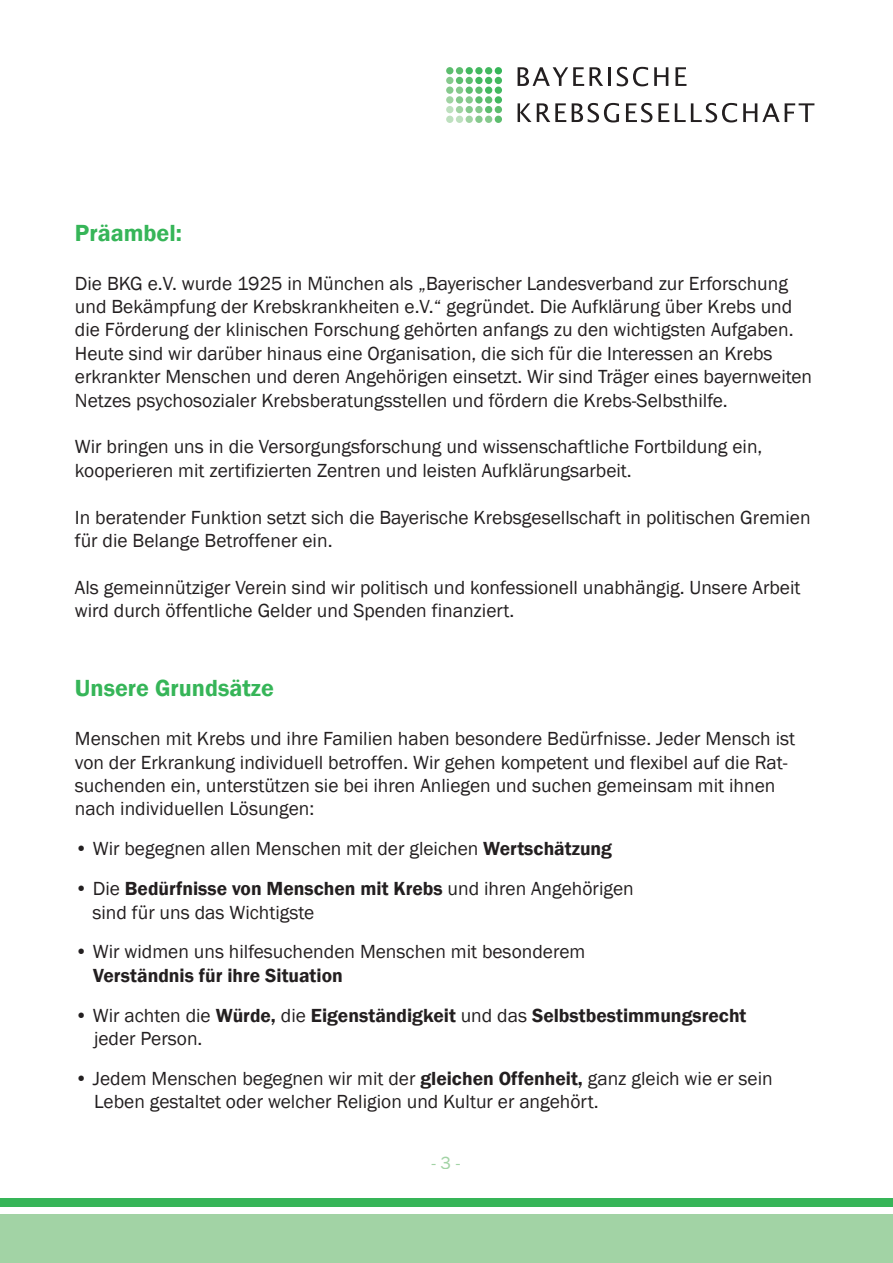
<style>
.page{position:relative;width:893px;height:1263px;background:#fff}
.page>*{position:absolute;margin:0;border:0;box-sizing:border-box;transform-origin:0 0}
.t1{font:600 24px "Franklin Gothic";color:#36b558}
.t2{font:19.5px/23.4px "Franklin Gothic";color:#231f20}
.t3{font:600 19.5px/23.4px "Franklin Gothic";color:#231f20}
.t4{font:18px "Franklin Gothic";color:#a2d3a5}
.s1{font-weight:600}
.s2{font-weight:400}
</style>
<div class="page">
<svg style="left:518px;top:67px;width:85px;height:19px"></svg>
<hr style="left:608px;top:67px;width:3px;height:19px;background:#231f20">
<svg style="left:617px;top:67px;width:31px;height:19px"></svg>
<svg style="left:654px;top:67px;width:14px;height:19px"></svg>
<svg style="left:675px;top:67px;width:11px;height:19px"></svg>
<svg style="left:518px;top:103px;width:48px;height:19px"></svg>
<svg style="left:572px;top:103px;width:47px;height:19px"></svg>
<svg style="left:626px;top:103px;width:26px;height:19px"></svg>
<svg style="left:658px;top:103px;width:11px;height:19px"></svg>
<svg style="left:675px;top:103px;width:62px;height:19px"></svg>
<svg style="left:743px;top:103px;width:71px;height:19px"></svg>
<div style="left:495px;top:67px;width:7px;height:7px;background:#36b558;border-radius:50%"></div>
<div style="left:485px;top:67px;width:7px;height:7px;background:#43b85f;border-radius:50%"></div>
<div style="left:475px;top:67px;width:8px;height:7px;background:#43b85f;border-radius:50%"></div>
<div style="left:466px;top:67px;width:7px;height:7px;background:#43b85f;border-radius:50%"></div>
<div style="left:495px;top:77px;width:7px;height:7px;background:#43b85f;border-radius:50%"></div>
<div style="left:485px;top:77px;width:7px;height:7px;background:#43b85f;border-radius:50%"></div>
<div style="left:475px;top:77px;width:8px;height:7px;background:#43b85f;border-radius:50%"></div>
<div style="left:495px;top:87px;width:7px;height:7px;background:#43b85f;border-radius:50%"></div>
<div style="left:485px;top:87px;width:7px;height:7px;background:#43b85f;border-radius:50%"></div>
<div style="left:495px;top:96px;width:7px;height:8px;background:#43b85f;border-radius:50%"></div>
<div style="left:456px;top:67px;width:7px;height:7px;background:#5dbd6e;border-radius:50%"></div>
<div style="left:446px;top:67px;width:7px;height:7px;background:#5dbd6e;border-radius:50%"></div>
<div style="left:466px;top:77px;width:7px;height:7px;background:#5dbd6e;border-radius:50%"></div>
<div style="left:456px;top:77px;width:7px;height:7px;background:#5dbd6e;border-radius:50%"></div>
<div style="left:475px;top:87px;width:8px;height:7px;background:#5dbd6e;border-radius:50%"></div>
<div style="left:466px;top:87px;width:7px;height:7px;background:#5dbd6e;border-radius:50%"></div>
<div style="left:485px;top:96px;width:7px;height:8px;background:#5dbd6e;border-radius:50%"></div>
<div style="left:475px;top:96px;width:8px;height:8px;background:#5dbd6e;border-radius:50%"></div>
<div style="left:495px;top:106px;width:7px;height:7px;background:#5dbd6e;border-radius:50%"></div>
<div style="left:485px;top:106px;width:7px;height:7px;background:#5dbd6e;border-radius:50%"></div>
<div style="left:495px;top:116px;width:7px;height:7px;background:#5dbd6e;border-radius:50%"></div>
<div style="left:446px;top:77px;width:7px;height:7px;background:#86c98d;border-radius:50%"></div>
<div style="left:456px;top:87px;width:7px;height:7px;background:#86c98d;border-radius:50%"></div>
<div style="left:446px;top:87px;width:7px;height:7px;background:#86c98d;border-radius:50%"></div>
<div style="left:466px;top:96px;width:7px;height:8px;background:#86c98d;border-radius:50%"></div>
<div style="left:456px;top:96px;width:7px;height:8px;background:#86c98d;border-radius:50%"></div>
<div style="left:475px;top:106px;width:8px;height:7px;background:#86c98d;border-radius:50%"></div>
<div style="left:466px;top:106px;width:7px;height:7px;background:#86c98d;border-radius:50%"></div>
<div style="left:485px;top:116px;width:7px;height:7px;background:#86c98d;border-radius:50%"></div>
<div style="left:475px;top:116px;width:8px;height:7px;background:#86c98d;border-radius:50%"></div>
<div style="left:446px;top:96px;width:7px;height:8px;background:#a1d3a3;border-radius:50%"></div>
<div style="left:456px;top:106px;width:7px;height:7px;background:#a1d3a3;border-radius:50%"></div>
<div style="left:466px;top:116px;width:7px;height:7px;background:#a1d3a3;border-radius:50%"></div>
<div style="left:446px;top:106px;width:7px;height:7px;background:#bee0bf;border-radius:50%"></div>
<div style="left:456px;top:116px;width:7px;height:7px;background:#bee0bf;border-radius:50%"></div>
<div style="left:446px;top:116px;width:7px;height:7px;background:#bee0bf;border-radius:50%"></div>
<div style="left:0;top:1214px;width:893px;height:49px;background:#a2d3a5"></div>
<div style="left:0;top:1199px;width:893px;height:8px;background:#36b558"></div>
<p class="t1" style="left:75px;top:218px;width:109px">Präambel:</p>
<p class="t2" style="left:75px;top:272px;width:739px">Die BKG e.V. wurde 1925 in München als „Bayerischer Landesverband zur Erforschung und Bekämpfung der Krebskrankheiten e.V.“ gegründet. Die Aufklärung über Krebs und die Förderung der klinischen Forschung gehörten anfangs zu den wichtigsten Aufgaben.<br>Heute sind wir darüber hinaus eine Organisation, die sich für die Interessen an Krebs erkrankter Menschen und deren Angehörigen einsetzt. Wir sind Träger eines bayernweiten Netzes psychosozialer Krebsberatungsstellen und fördern die Krebs-Selbsthilfe.</p>
<p class="t2" style="left:75px;top:436px;width:689px">Wir bringen uns in die Versorgungsforschung und wissenschaftliche Fortbildung ein, kooperieren mit zertifizierten Zentren und leisten Aufklärungsarbeit.</p>
<p class="t2" style="left:75px;top:506px;width:737px">In beratender Funktion setzt sich die Bayerische Krebsgesellschaft in politischen Gremien für die Belange Betroffener ein.</p>
<p class="t2" style="left:75px;top:576px;width:727px">Als gemeinnütziger Verein sind wir politisch und konfessionell unabhängig. Unsere Arbeit wird durch öffentliche Gelder und Spenden finanziert.</p>
<p class="t1" style="left:75px;top:674px;width:201px">Unsere Grundsätze</p>
<p class="t2" style="left:75px;top:727px;width:722px">Menschen mit Krebs und ihre Familien haben besondere Bedürfnisse. Jeder Mensch ist von der Erkrankung individuell betroffen. Wir gehen kompetent und flexibel auf die Rat&shy;suchenden ein, unterstützen sie bei ihren Anliegen und suchen gemeinsam mit ihnen nach individuellen Lösungen:</p>
<p class="t2" style="left:75px;top:837px;width:539px">• Wir begegnen allen Menschen mit der gleichen <span class="s1">Wertschätzung</span></p>
<p class="t2" style="left:92px;top:877px;width:543px;text-indent:-18px">• Die <span class="s1">Bedürfnisse von Menschen mit Krebs</span> und ihren Angehörigen sind für uns das Wichtigste</p>
<p class="t2" style="left:75px;top:941px;width:512px">• Wir widmen uns hilfesuchenden Menschen mit besonderem</p>
<p class="t3" style="left:93px;top:964px;width:251px">Verständnis für ihre Situation</p>
<p class="t3" style="left:94px;top:1004px;width:654px;text-indent:-19px"><span class="s2">• Wir achten die</span> Würde, <span class="s2">die</span> Eigenständigkeit <span class="s2">und das</span> Selbstbestimmungsrecht <span class="s2">jeder Person.</span></p>
<p class="t2" style="left:94px;top:1067px;width:680px;text-indent:-19px">• Jedem Menschen begegnen wir mit der <span class="s1">gleichen Offenheit,</span> ganz gleich wie er sein<br>Leben gestaltet oder welcher Religion und Kultur er angehört.</p>
<p class="t4" style="left:432px;top:1151px;width:30px">- 3 -</p>
</div>
